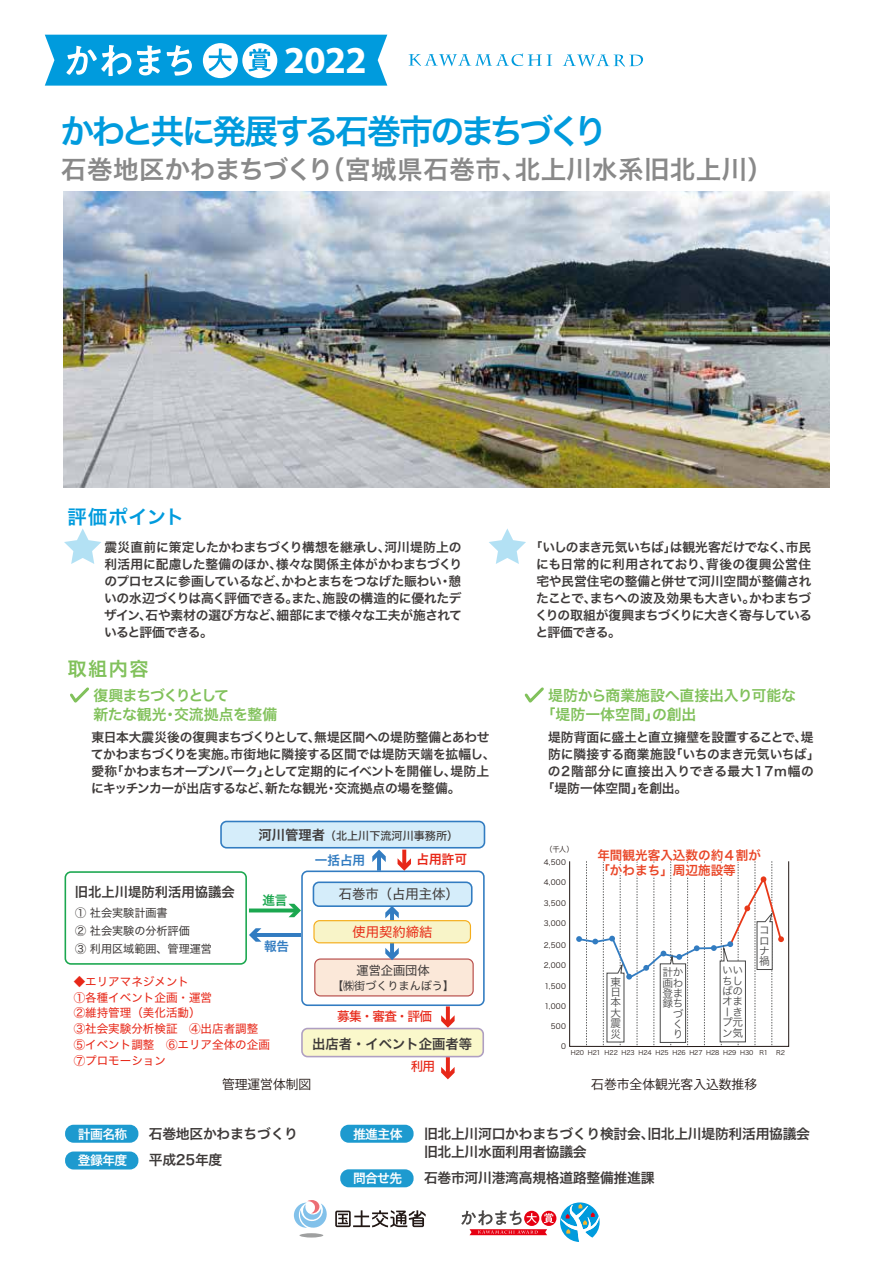
<style>
.page{position:relative;width:893px;height:1263px;background:#fff}
.page>*{position:absolute;margin:0;border:0;box-sizing:border-box;transform-origin:0 0}
.t1{font:34.05px "Hira Kaku Pro W6";letter-spacing:-.105em;color:#009bdd}
.t2{font:25.5px "Hira Kaku Pro W6";letter-spacing:.015em;color:#898989}
.t3{font:19.2px "Hira Kaku Pro W6";letter-spacing:.04em;color:#009bdd}
.t4{font:19.2px "Hira Kaku Pro W6";color:#81c15b}
.t5{font:14.85px/19.2px "Hira Kaku Pro W6";letter-spacing:-.015em;color:#81c15b}
.t6{font:14.85px/19.2px "Hira Kaku Pro W6";letter-spacing:-.035em;color:#81c15b}
.t7{font:13.8px/18.1px "Hira Kaku Pro W6";letter-spacing:-.02em;color:#3e3a39}
.t8{font:13.5px "Hiragino Sans W6";color:#3e3a39}
.t9{font:13.5px "Hiragino Sans W4";color:#3e3a39}
.t10{font:13.5px "Hiragino Sans W4";color:#e72d18}
.t11{font:12.75px/17px "Hira Kaku Pro W6";letter-spacing:-.02em;color:#3e3a39;text-align:justify}
.t12{font:12.75px/15.5px "Hiragino Sans W6";color:#e94627}
.t13{font:12.75px "Hira Kaku Pro W6";letter-spacing:.045em;color:#3e3a39}
.t14{font:12.75px "Koz Go Pr 6 N";color:#221815}
.t15{font:12.75px "Hira Kaku Pro W6";letter-spacing:-.04em;color:#fff}
.t16{font:12.75px "Hira Kaku Pro W6";color:#3e3a39}
.t17{font:12.75px "Hiragino Sans W5";letter-spacing:-.05em;color:#e72718}
.t18{font:12.75px "Hiragino Sans W6";color:#327cc1}
.t19{font:12.75px "Hiragino Sans W6";color:#e72718}
.t20{font:12.75px "Hiragino Sans W6";color:#1ba74f}
.t21{font:12.45px "Hiragino Sans W4";color:#3e3a39}
.t22{font:11.7px/15.8px "Hiragino Sans W4";color:#e72718}
.t23{font:11.25px/17.9px "Hiragino Sans W4";color:#3e3a39}
.t24{font:11.25px "Hiragino Sans W5";color:#3e3a39}
.t25{font:10.65px/10.4px "Hiragino Sans W3";color:#474747;text-align:justify}
.t26{font:7.5px "Hiragino Sans W3";letter-spacing:.04em;color:#221815}
.t27{font:6.45px "Hiragino Sans W3";letter-spacing:-.01em;color:#221815}
.s1{font-family:"Hiragino Sans W6";font-size:13.5px}
</style>
<div class="page">
<svg style="left:409px;top:53px;width:143px;height:14px"></svg>
<svg style="left:563px;top:54px;width:80px;height:13px"></svg>
<img style="left:64px;top:191px;width:766px;height:296px">
<svg style="left:560px;top:1202px;width:40px;height:40px"></svg>
<div style="left:541px;top:1211px;width:15px;height:15px;background:#e60012;border-radius:50%"></div>
<svg style="left:461px;top:1210px;width:93px;height:25px"></svg>
<svg style="left:299px;top:1233px;width:24px;height:4px"></svg>
<svg style="left:294px;top:1200px;width:33px;height:28px"></svg>
<svg style="left:335px;top:1210px;width:91px;height:17px"></svg>
<div style="left:65px;top:1125px;width:73px;height:18px;background:#1d9acf;border-radius:9px"></div>
<div style="left:65px;top:1151px;width:73px;height:18px;background:#1d9acf;border-radius:9px"></div>
<div style="left:340px;top:1169px;width:74px;height:18px;background:#1d9acf;border-radius:9px"></div>
<div style="left:340px;top:1125px;width:74px;height:18px;background:#1d9acf;border-radius:9px"></div>
<svg style="left:489px;top:528px;width:37px;height:36px"></svg>
<svg style="left:64px;top:528px;width:37px;height:36px"></svg>
<svg style="left:70px;top:687px;width:19px;height:16px"></svg>
<svg style="left:524px;top:687px;width:20px;height:16px"></svg>
<svg style="left:446px;top:1006px;width:4px;height:9px"></svg>
<svg style="left:441px;top:1015px;width:14px;height:13px"></svg>
<svg style="left:446px;top:1057px;width:4px;height:10px"></svg>
<svg style="left:441px;top:1067px;width:14px;height:12px"></svg>
<div style="left:221px;top:821px;width:263px;height:27px;background:#d5edfa;border-radius:6px"></div>
<div style="left:220px;top:821px;width:265px;height:27px;border:2px solid #327cc1;border-radius:6px"></div>
<div style="left:301px;top:870px;width:184px;height:136px;border:2px solid #327cc1;border-radius:6px"></div>
<div style="left:65px;top:871px;width:182px;height:94px;border:2px solid #1ba74f;border-radius:6px"></div>
<div style="left:313px;top:882px;width:159px;height:24px;background:#d5edfa;border-radius:6px"></div>
<div style="left:313px;top:881px;width:160px;height:26px;border:2px solid #327cc1;border-radius:6px"></div>
<div style="left:315px;top:959px;width:158px;height:37px;background:#fbe8d9;border-radius:6px"></div>
<div style="left:314px;top:958px;width:160px;height:38px;border:1px solid #b84e4b;border-radius:6px"></div>
<div style="left:302px;top:1028px;width:181px;height:28px;background:#faf8cb;border-radius:6px"></div>
<div style="left:301px;top:1028px;width:183px;height:29px;border:2px solid #af9fc2;border-radius:6px"></div>
<svg style="left:249px;top:908px;width:40px;height:4px"></svg>
<svg style="left:289px;top:904px;width:12px;height:13px"></svg>
<hr style="left:253px;top:933px;width:48px;height:4px;background:#327cc1">
<svg style="left:249px;top:928px;width:12px;height:14px"></svg>
<hr style="left:377px;top:854px;width:4px;height:17px;background:#327cc1">
<svg style="left:372px;top:850px;width:14px;height:12px"></svg>
<svg style="left:402px;top:850px;width:4px;height:8px"></svg>
<svg style="left:398px;top:858px;width:13px;height:13px"></svg>
<hr style="left:390px;top:910px;width:4px;height:46px;background:#327cc1">
<svg style="left:385px;top:948px;width:14px;height:12px"></svg>
<svg style="left:385px;top:906px;width:14px;height:12px"></svg>
<div style="left:314px;top:921px;width:156px;height:22px;background:#f8f4c8;border-radius:6px"></div>
<div style="left:313px;top:920px;width:158px;height:23px;border:1px solid #f5ae1d;border-radius:6px"></div>
<svg style="left:45px;top:35px;width:342px;height:51px"></svg>
<svg style="left:569px;top:861px;width:220px;height:187px"></svg>
<h1 class="t1" style="left:61px;top:100px;width:548px">かわと共に発展する石巻市のまちづくり</h1>
<h2 class="t2" style="left:61px;top:146px;width:713px">石巻地区かわまちづくり（宮城県石巻市、北上川水系旧北上川）</h2>
<h3 class="t3" style="left:67px;top:500px;width:118px">評価ポイント</h3>
<p class="t11" style="left:104px;top:538px;width:360px">震災直前に策定したかわまちづくり構想を継承し、河川堤防上の利活用に配慮した整備のほか、様々な関係主体がかわまちづくりのプロセスに参画しているなど、かわとまちをつなげた賑わい・憩いの水辺づくりは高く評価できる。また、施設の構造的に優れたデザイン、石や素材の選び方など、細部にまで様々な工夫が施されていると評価できる。</p>
<h3 class="t4" style="left:67px;top:651px;width:83px">取組内容</h3>
<p class="t6" style="left:93px;top:685px;width:185px">復興まちづくりとして<br>新たな観光・交流拠点を整備</p>
<p class="t11" style="left:91px;top:728px;width:406px;text-align:left">東日本大震災後の復興まちづくりとして、無堤区間への堤防整備とあわせてかわまちづくりを実施。市街地に隣接する区間では堤防天端を拡幅し、愛称「かわまちオープンパーク」として定期的にイベントを開催し、堤防上にキッチンカーが出店するなど、新たな観光・交流拠点の場を整備。</p>
<p class="t24" style="left:258px;top:826px;width:201px"><span class="s1">河川管理者</span>（北上川下流河川事務所）</p>
<p class="t8" style="left:75px;top:879px;width:161px">旧北上川堤防利活用協議会</p>
<p class="t20" style="left:262px;top:889px;width:27px">進言</p>
<p class="t18" style="left:264px;top:935px;width:27px">報告</p>
<p class="t23" style="left:75px;top:903px;width:138px">① 社会実験計画書<br>② 社会実験の分析評価<br>③ 利用区域範囲、管理運営</p>
<p class="t22" style="left:74px;top:973px;width:198px">◆エリアマネジメント<br>①各種イベント企画・運営<br>②維持管理（美化活動）<br>③社会実験分析検証　④出店者調整<br>⑤イベント調整　⑥エリア全体の企画<br>⑦プロモーション</p>
<p class="t18" style="left:315px;top:849px;width:52px">一括占用</p>
<p class="t19" style="left:417px;top:848px;width:52px">占用許可</p>
<p class="t9" style="left:339px;top:882px;width:121px">石巻市（占用主体）</p>
<p class="t10" style="left:353px;top:919px;width:81px">使用契約締結</p>
<p class="t21" style="left:356px;top:959px;width:75px">運営企画団体</p>
<p class="t23" style="left:332px;top:976px;width:124px">【㈱街づくりまんぼう】</p>
<p class="t17" style="left:337px;top:1005px;width:96px">募集・審査・評価</p>
<p class="t17" style="left:411px;top:1055px;width:26px">利用</p>
<p class="t8" style="left:312px;top:1031px;width:161px">出店者・イベント企画者等</p>
<p class="t14" style="left:222px;top:1077px;width:91px">管理運営体制図</p>
<p class="t11" style="left:535px;top:538px;width:278px;text-indent:-5px">「いしのまき元気いちば」は観光客だけでなく、市民にも日常的に利用されており、背後の復興公営住宅や民営住宅の整備と併せて河川空間が整備されたことで、まちへの波及効果も大きい。かわまちづくりの取組が復興まちづくりに大きく寄与していると評価できる。</p>
<p class="t5" style="left:541px;top:685px;width:257px;text-indent:7px">堤防から商業施設へ直接出入り可能な「堤防一体空間」の創出</p>
<p class="t11" style="left:548px;top:728px;width:267px">堤防背面に盛土と直立擁壁を設置することで、堤</p>
<p class="t11" style="left:548px;top:745px;width:273px">防に隣接する商業施設「いちのまき元気いちば」</p>
<p class="t13" style="left:548px;top:760px;width:267px">の2階部分に直接出入りできる最大17ｍ幅の</p>
<p class="t16" style="left:542px;top:777px;width:147px">「堤防一体空間」を創出。</p>
<p class="t26" style="left:545px;top:843px;width:30px">（千人）</p>
<p class="t12" style="left:597px;top:847px;width:165px">年間観光客入込数の約４割が「かわまち」周辺施設等</p>
<p class="t26" style="left:544px;top:855px;width:24px">4,500</p>
<p class="t26" style="left:544px;top:875px;width:24px">4,000</p>
<p class="t26" style="left:544px;top:896px;width:24px">3,500</p>
<p class="t26" style="left:544px;top:916px;width:24px">3,000</p>
<p class="t26" style="left:544px;top:938px;width:24px">2,500</p>
<p class="t26" style="left:544px;top:958px;width:24px">2,000</p>
<p class="t26" style="left:544px;top:980px;width:23px">1,500</p>
<p class="t26" style="left:544px;top:1000px;width:23px">1,000</p>
<p class="t26" style="left:551px;top:1020px;width:17px">500</p>
<p class="t26" style="left:561px;top:1040px;width:6px">0</p>
<p class="t25" style="left:759px;top:924px;width:11px">コロナ禍</p>
<p class="t25" style="left:610px;top:976px;width:12px;text-align:left">東日本大震災</p>
<p class="t25" style="left:722px;top:964px;width:22px">いいちしばのオまーきプ元ン気</p>
<p class="t25" style="left:663px;top:966px;width:22px;text-align:right">計か画わ登ま録ちづく<br>り</p>
<p class="t27" style="left:571px;top:1047px;width:199px">H20 H21 H22 H23 H24 H25 H26 H27 H28 H29 H30 R1</p>
<p class="t14" style="left:591px;top:1077px;width:167px">石巻市全体観光客入込数推移</p>
<p class="t15" style="left:78px;top:1122px;width:51px">計画名称</p>
<p class="t7" style="left:149px;top:1124px;width:151px">石巻地区かわまちづくり</p>
<p class="t15" style="left:78px;top:1149px;width:51px">登録年度</p>
<p class="t7" style="left:149px;top:1150px;width:75px">平成25年度</p>
<p class="t15" style="left:353px;top:1122px;width:51px">推進主体</p>
<p class="t7" style="left:424px;top:1124px;width:388px">旧北上川河口かわまちづくり検討会、旧北上川堤防利活用協議会旧北上川水面利用者協議会</p>
<p class="t15" style="left:353px;top:1167px;width:51px">問合せ先</p>
<p class="t7" style="left:424px;top:1168px;width:232px">石巻市河川港湾高規格道路整備推進課</p>
</div>
